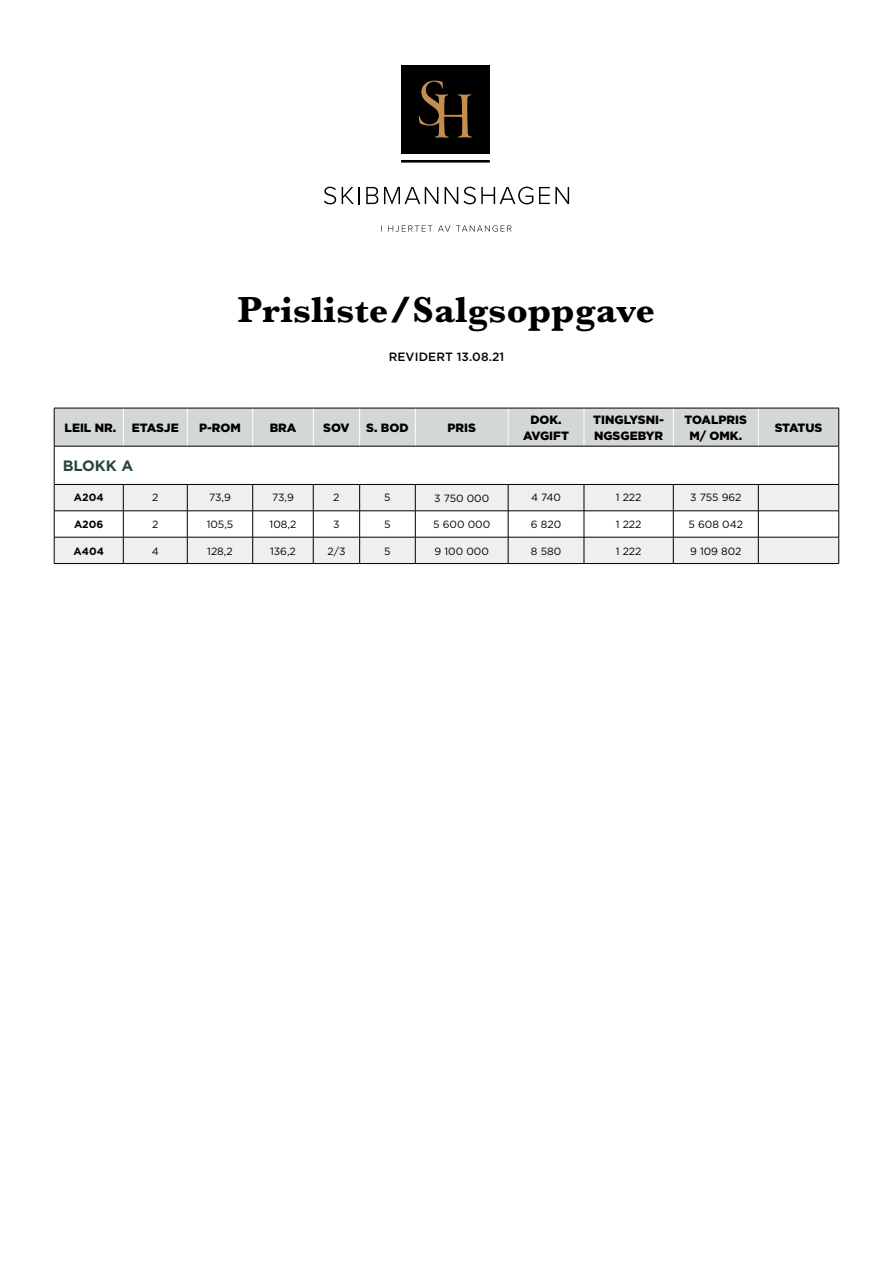
<style>
.page{position:relative;width:893px;height:1263px;background:#fff}
.page>*{position:absolute;margin:0;border:0;box-sizing:border-box;transform-origin:0 0}
.t1{font:700 37.5px "Baskerville";letter-spacing:.01em;color:#000}
.t2{font:700 15px "Gotham";color:#274635}
.t3{font:900 12px/16.5px "Gotham";color:#000;text-align:center}
.t4{font:500 12px "Gotham";letter-spacing:.01em;color:#000}
.t5{font:10.5px "Gotham";color:#000}
.t6{font:700 10.5px "Gotham";color:#000}
</style>
<div class="page">
<div style="left:55px;top:409px;width:783px;height:37px;background:#d4d8d5"></div>
<hr style="left:54px;top:446px;width:1px;height:38px;background:#000">
<hr style="left:123px;top:408px;width:1px;height:38px;background:#fff">
<hr style="left:187px;top:408px;width:1px;height:38px;background:#fff">
<hr style="left:252px;top:408px;width:1px;height:38px;background:#fff">
<hr style="left:313px;top:408px;width:1px;height:38px;background:#fff">
<hr style="left:359px;top:408px;width:1px;height:38px;background:#fff">
<hr style="left:415px;top:408px;width:1px;height:38px;background:#fff">
<hr style="left:508px;top:408px;width:1px;height:38px;background:#fff">
<hr style="left:584px;top:408px;width:1px;height:38px;background:#fff">
<hr style="left:673px;top:408px;width:1px;height:38px;background:#fff">
<hr style="left:758px;top:408px;width:1px;height:38px;background:#fff">
<hr style="left:54px;top:484px;width:69px;height:1px;background:#000">
<hr style="left:123px;top:484px;width:64px;height:1px;background:#000">
<hr style="left:187px;top:484px;width:66px;height:1px;background:#000">
<hr style="left:253px;top:484px;width:60px;height:1px;background:#000">
<hr style="left:313px;top:484px;width:47px;height:1px;background:#000">
<hr style="left:360px;top:484px;width:55px;height:1px;background:#000">
<hr style="left:415px;top:484px;width:93px;height:1px;background:#000">
<hr style="left:508px;top:484px;width:76px;height:1px;background:#000">
<hr style="left:584px;top:484px;width:89px;height:1px;background:#000">
<hr style="left:673px;top:484px;width:85px;height:1px;background:#000">
<hr style="left:758px;top:484px;width:81px;height:1px;background:#000">
<svg style="left:54px;top:485px;width:785px;height:78px"></svg>
<hr style="left:54px;top:563px;width:69px;height:1px;background:#000">
<hr style="left:123px;top:563px;width:64px;height:1px;background:#000">
<hr style="left:187px;top:563px;width:66px;height:1px;background:#000">
<hr style="left:253px;top:563px;width:60px;height:1px;background:#000">
<hr style="left:313px;top:563px;width:47px;height:1px;background:#000">
<hr style="left:360px;top:563px;width:55px;height:1px;background:#000">
<hr style="left:415px;top:563px;width:93px;height:1px;background:#000">
<hr style="left:508px;top:563px;width:76px;height:1px;background:#000">
<hr style="left:584px;top:563px;width:89px;height:1px;background:#000">
<hr style="left:673px;top:563px;width:85px;height:1px;background:#000">
<hr style="left:758px;top:563px;width:81px;height:1px;background:#000">
<hr style="left:54px;top:510px;width:69px;height:1px;background:#000">
<hr style="left:123px;top:510px;width:64px;height:1px;background:#000">
<hr style="left:187px;top:510px;width:66px;height:1px;background:#000">
<hr style="left:253px;top:510px;width:60px;height:1px;background:#000">
<hr style="left:313px;top:510px;width:47px;height:1px;background:#000">
<hr style="left:360px;top:510px;width:55px;height:1px;background:#000">
<hr style="left:415px;top:510px;width:93px;height:1px;background:#000">
<hr style="left:508px;top:510px;width:76px;height:1px;background:#000">
<hr style="left:584px;top:510px;width:89px;height:1px;background:#000">
<hr style="left:673px;top:510px;width:85px;height:1px;background:#000">
<hr style="left:54px;top:408px;width:69px;height:1px;background:#000">
<hr style="left:54px;top:408px;width:1px;height:38px;background:#000">
<hr style="left:123px;top:408px;width:64px;height:1px;background:#000">
<hr style="left:187px;top:408px;width:66px;height:1px;background:#000">
<hr style="left:253px;top:408px;width:60px;height:1px;background:#000">
<hr style="left:313px;top:408px;width:47px;height:1px;background:#000">
<hr style="left:360px;top:408px;width:55px;height:1px;background:#000">
<hr style="left:415px;top:408px;width:93px;height:1px;background:#000">
<hr style="left:508px;top:408px;width:76px;height:1px;background:#000">
<hr style="left:584px;top:408px;width:89px;height:1px;background:#000">
<hr style="left:673px;top:408px;width:85px;height:1px;background:#000">
<hr style="left:758px;top:408px;width:81px;height:1px;background:#000">
<hr style="left:838px;top:408px;width:1px;height:38px;background:#000">
<hr style="left:54px;top:446px;width:69px;height:1px;background:#000">
<hr style="left:123px;top:446px;width:64px;height:1px;background:#000">
<hr style="left:187px;top:446px;width:66px;height:1px;background:#000">
<hr style="left:253px;top:446px;width:60px;height:1px;background:#000">
<hr style="left:313px;top:446px;width:47px;height:1px;background:#000">
<hr style="left:360px;top:446px;width:55px;height:1px;background:#000">
<hr style="left:415px;top:446px;width:93px;height:1px;background:#000">
<hr style="left:508px;top:446px;width:76px;height:1px;background:#000">
<hr style="left:584px;top:446px;width:89px;height:1px;background:#000">
<hr style="left:673px;top:446px;width:85px;height:1px;background:#000">
<hr style="left:758px;top:446px;width:81px;height:1px;background:#000">
<hr style="left:838px;top:446px;width:1px;height:38px;background:#000">
<hr style="left:758px;top:510px;width:81px;height:1px;background:#000">
<svg style="left:381px;top:225px;width:130px;height:7px"></svg>
<div style="left:401px;top:65px;width:89px;height:88px;background:#000"></div>
<hr style="left:401px;top:160px;width:89px;height:3px;background:#000">
<svg style="left:324px;top:187px;width:12px;height:17px"></svg>
<svg style="left:342px;top:187px;width:18px;height:17px"></svg>
<svg style="left:366px;top:187px;width:12px;height:17px"></svg>
<svg style="left:384px;top:187px;width:54px;height:17px"></svg>
<svg style="left:445px;top:187px;width:88px;height:17px"></svg>
<svg style="left:539px;top:187px;width:30px;height:17px"></svg>
<svg style="left:419px;top:81px;width:53px;height:57px"></svg>
<h1 class="t1" style="left:238px;top:283px;width:419px">Prisliste/Salgsoppgave</h1>
<p class="t4" style="left:389px;top:349px;width:117px">REVIDERT 13.08.21</p>
<p class="t3" style="left:65px;top:419px;width:53px">LEIL NR.</p>
<p class="t3" style="left:132px;top:419px;width:48px">ETASJE</p>
<p class="t3" style="left:199px;top:419px;width:43px">P-ROM</p>
<p class="t3" style="left:270px;top:419px;width:28px">BRA</p>
<p class="t3" style="left:323px;top:419px;width:28px">SOV</p>
<p class="t3" style="left:366px;top:419px;width:44px">S. BOD</p>
<p class="t3" style="left:447px;top:419px;width:30px">PRIS</p>
<p class="t3" style="left:523px;top:411px;width:47px">DOK.<br>AVGIFT</p>
<p class="t3" style="left:593px;top:411px;width:72px;text-align:left">TINGLYSNI-<br>NGSGEBYR</p>
<p class="t3" style="left:685px;top:411px;width:64px">TOALPRIS<br>M/ OMK.</p>
<p class="t3" style="left:775px;top:419px;width:49px">STATUS</p>
<h2 class="t2" style="left:63px;top:457px;width:72px">BLOKK A</h2>
<p class="t6" style="left:74px;top:491px;width:31px">A204</p>
<p class="t5" style="left:152px;top:491px;width:8px">2</p>
<p class="t5" style="left:209px;top:491px;width:23px">73,9</p>
<p class="t5" style="left:272px;top:491px;width:23px">73,9</p>
<p class="t5" style="left:333px;top:491px;width:8px">2</p>
<p class="t5" style="left:384px;top:491px;width:8px">5</p>
<p class="t5" style="left:434px;top:491px;width:57px">3 750 000</p>
<p class="t5" style="left:531px;top:491px;width:32px">4 740</p>
<p class="t5" style="left:616px;top:491px;width:27px">1 222</p>
<p class="t5" style="left:690px;top:491px;width:53px">3 755 962</p>
<p class="t6" style="left:74px;top:518px;width:31px">A206</p>
<p class="t5" style="left:152px;top:517px;width:8px">2</p>
<p class="t5" style="left:207px;top:517px;width:28px">105,5</p>
<p class="t5" style="left:270px;top:517px;width:28px">108,2</p>
<p class="t5" style="left:333px;top:517px;width:8px">3</p>
<p class="t5" style="left:384px;top:517px;width:8px">5</p>
<p class="t5" style="left:433px;top:518px;width:59px">5 600 000</p>
<p class="t5" style="left:531px;top:517px;width:32px">6 820</p>
<p class="t5" style="left:616px;top:517px;width:27px">1 222</p>
<p class="t5" style="left:689px;top:517px;width:56px">5 608 042</p>
<p class="t6" style="left:74px;top:544px;width:32px">A404</p>
<p class="t5" style="left:152px;top:544px;width:9px">4</p>
<p class="t5" style="left:207px;top:544px;width:27px">128,2</p>
<p class="t5" style="left:270px;top:544px;width:27px">136,2</p>
<p class="t5" style="left:327px;top:544px;width:19px">2/3</p>
<p class="t5" style="left:384px;top:544px;width:8px">5</p>
<p class="t5" style="left:435px;top:544px;width:56px">9 100 000</p>
<p class="t5" style="left:531px;top:544px;width:32px">8 580</p>
<p class="t5" style="left:616px;top:544px;width:27px">1 222</p>
<p class="t5" style="left:690px;top:544px;width:53px">9 109 802</p>
</div>
